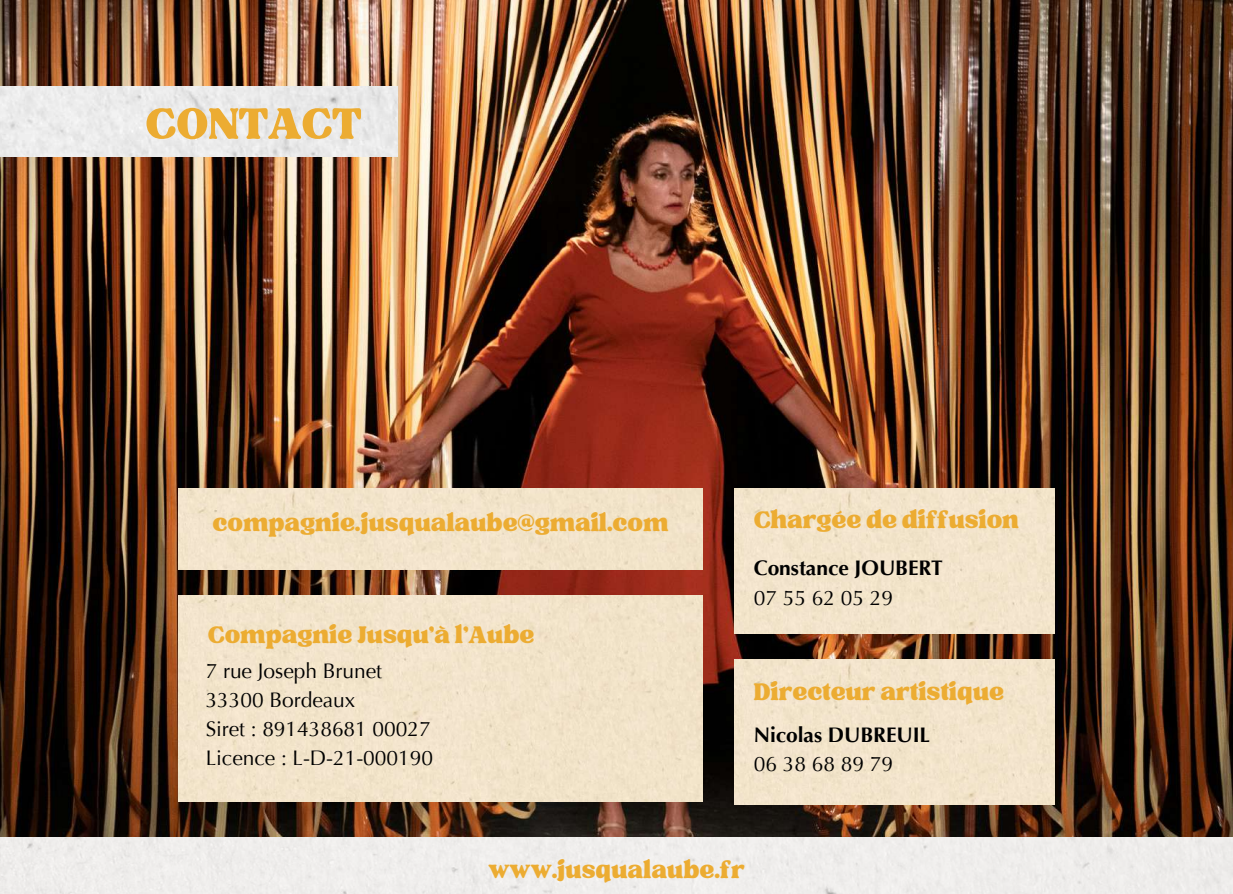
<style>
.page{position:relative;width:1233px;height:894px;background:#fff}
.page>*{position:absolute;margin:0;border:0;box-sizing:border-box;transform-origin:0 0}
.t1{font:60px "TAN Tangkiwood Display";color:#ecac32}
.t2{font:33px "TAN Tangkiwood Display";letter-spacing:-.005em;color:#ecac32}
.t3{font:21px/29.2px "Optima";letter-spacing:-.005em;color:#000}
.t4{font:700 21px "Optima";letter-spacing:-.005em;color:#000}
</style>
<div class="page">
<div style="left:0;top:835px;width:1233px;height:58px;background:#efedec"></div>
<img style="left:0;top:0;width:1233px;height:835px">
<div style="left:735px;top:488px;width:320px;height:145px;background:#f3e4cb"></div>
<div style="left:735px;top:659px;width:320px;height:145px;background:#f3e4cb"></div>
<div style="left:179px;top:595px;width:523px;height:206px;background:#f2e4ca"></div>
<div style="left:0;top:86px;width:397px;height:70px;background:#ebebeb"></div>
<h1 class="t1" style="left:145px;top:101px;width:217px">CONTACT</h1>
<p class="t2" style="left:213px;top:510px;width:458px">compagnie.jusqualaube@gmail.com</p>
<p class="t2" style="left:208px;top:623px;width:328px">Compagnie Jusqu'à l'Aube</p>
<p class="t3" style="left:206px;top:656px;width:229px">7 rue Joseph Brunet<br>33300 Bordeaux<br>Siret : 891438681 00027<br>Licence : L-D-21-000190</p>
<p class="t2" style="left:754px;top:507px;width:267px">Chargée de diffusion</p>
<p class="t4" style="left:754px;top:556px;width:191px">Constance JOUBERT</p>
<p class="t3" style="left:754px;top:583px;width:141px">07 55 62 05 29</p>
<p class="t2" style="left:754px;top:679px;width:252px">Directeur artistique</p>
<p class="t4" style="left:754px;top:722px;width:178px">Nicolas DUBREUIL</p>
<p class="t3" style="left:754px;top:749px;width:141px">06 38 68 89 79</p>
<p class="t2" style="left:489px;top:857px;width:258px">www.jusqualaube.fr</p>
</div>
